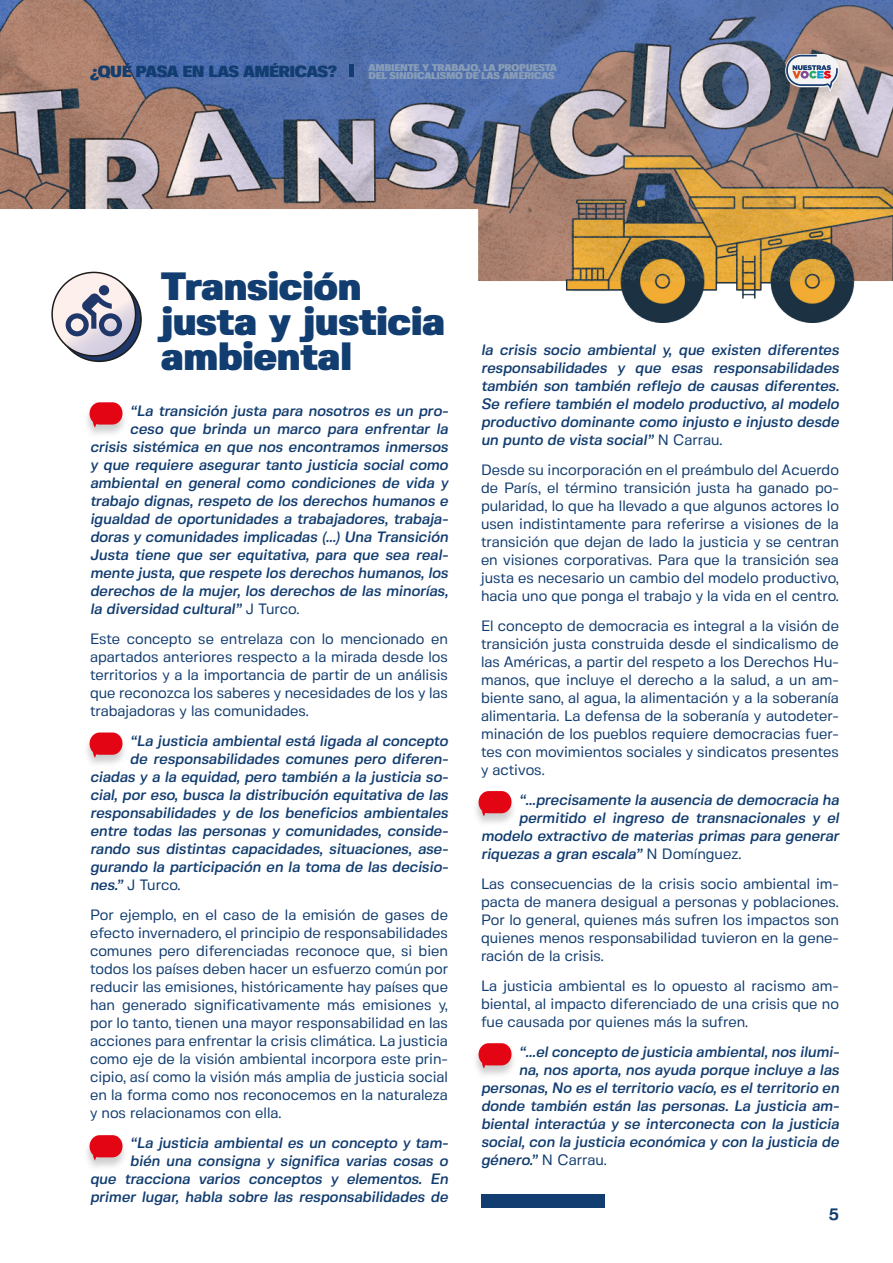
<style>
.page{position:relative;width:893px;height:1263px;background:#fff}
.page>*{position:absolute;margin:0;border:0;box-sizing:border-box;transform-origin:0 0}
.t1{font:900 39.45px/35.1px "Fivo Sans";color:#123d70}
.t2{font:700 16.5px "Fivo Sans";color:#123d70}
.t3{font:900 16.05px "Fivo Sans";letter-spacing:-.035em;color:#123d70}
.t4{font:15px/18px "Fivo Sans";color:#123d70;text-align:justify}
.t5{font:italic 500 15px/18px "Fivo Sans";color:#123d70;text-align:right}
.t6{font:900 9.75px/8.4px "Fivo Sans";letter-spacing:-.025em;color:#889eb8}
.s1{font-weight:400;font-style:normal}
.s2{font-weight:500;font-style:italic}
</style>
<div class="page">
<img style="left:0;top:0;width:893px;height:1208px">
<div style="left:768px;top:41px;width:88px;height:72px;background:#000;opacity:.25"></div>
<svg style="left:785px;top:54px;width:54px;height:38px"></svg>
<hr style="left:349px;top:65px;width:4px;height:12px;background:#123d70">
<div style="left:83px;top:402px;width:46px;height:39px;background:#000;opacity:.2"></div>
<svg style="left:90px;top:402px;width:33px;height:26px"></svg>
<div style="left:83px;top:733px;width:46px;height:38px;background:#000;opacity:.2"></div>
<svg style="left:90px;top:732px;width:33px;height:26px"></svg>
<div style="left:83px;top:1135px;width:46px;height:39px;background:#000;opacity:.2"></div>
<svg style="left:90px;top:1135px;width:33px;height:26px"></svg>
<div style="left:472px;top:791px;width:46px;height:39px;background:#000;opacity:.2"></div>
<svg style="left:479px;top:791px;width:32px;height:25px"></svg>
<div style="left:472px;top:1043px;width:46px;height:39px;background:#000;opacity:.2"></div>
<svg style="left:479px;top:1043px;width:32px;height:26px"></svg>
<div style="left:481px;top:1194px;width:123px;height:13px;background:#123d70"></div>
<svg style="left:58px;top:278px;width:83px;height:83px"></svg>
<svg style="left:52px;top:272px;width:84px;height:84px;background:#dcd2d7"></svg>
<div style="left:51px;top:272px;width:85px;height:85px;border:2px solid #1d1d1b;border-radius:50%"></div>
<svg style="left:66px;top:285px;width:56px;height:51px;background:#aab"></svg>
<p class="t3" style="left:90px;top:61px;width:248px">¿QUÉ PASA EN LAS AMÉRICAS?</p>
<p class="t6" style="left:368px;top:63px;width:190px">AMBIENTE Y TRABAJO, LA PROPUESTA<br>DEL SINDICALISMO DE LAS AMÉRICAS</p>
<p class="t1" style="left:161px;top:268px;width:285px">Transición justa y justicia ambiental</p>
<p class="t5" style="left:130px;top:402px;width:320px">“La transición justa para nosotros es un pro-</p>
<p class="t5" style="left:130px;top:420px;width:320px">ceso que brinda un marco para enfrentar la</p>
<p class="t5" style="left:90px;top:438px;width:359px">crisis sistémica en que nos encontramos inmersos</p>
<p class="t5" style="left:90px;top:456px;width:359px">y que requiere asegurar tanto justicia social como</p>
<p class="t5" style="left:90px;top:474px;width:359px">ambiental en general como condiciones de vida y</p>
<p class="t5" style="left:90px;top:492px;width:359px">trabajo dignas, respeto de los derechos humanos e</p>
<p class="t5" style="left:90px;top:510px;width:360px">igualdad de oportunidades a trabajadores, trabaja-</p>
<p class="t5" style="left:90px;top:528px;width:359px">doras y comunidades implicadas (…) Una Transición</p>
<p class="t5" style="left:90px;top:546px;width:360px">Justa tiene que ser equitativa, para que sea real-</p>
<p class="t5" style="left:90px;top:564px;width:359px">mente justa, que respete los derechos humanos, los</p>
<p class="t5" style="left:90px;top:582px;width:359px">derechos de la mujer, los derechos de las minorías,</p>
<p class="t5" style="left:90px;top:600px;width:211px">la diversidad cultural” <span class="s1">J Turco.</span></p>
<p class="t4" style="left:90px;top:630px;width:359px">Este concepto se entrelaza con lo mencionado en apartados anteriores respecto a la mirada desde los territorios y a la importancia de partir de un análisis que reconozca los saberes y necesidades de los y las trabajadoras y las comunidades.</p>
<p class="t5" style="left:130px;top:732px;width:320px">“La justicia ambiental está ligada al concepto</p>
<p class="t5" style="left:130px;top:750px;width:320px">de responsabilidades comunes pero diferen-</p>
<p class="t5" style="left:90px;top:768px;width:360px">ciadas y a la equidad, pero también a la justicia so-</p>
<p class="t5" style="left:90px;top:786px;width:359px">cial, por eso, busca la distribución equitativa de las</p>
<p class="t5" style="left:90px;top:804px;width:359px">responsabilidades y de los beneficios ambientales</p>
<p class="t5" style="left:90px;top:822px;width:360px">entre todas las personas y comunidades, conside-</p>
<p class="t5" style="left:90px;top:840px;width:360px">rando sus distintas capacidades, situaciones, ase-</p>
<p class="t5" style="left:90px;top:858px;width:360px">gurando la participación en la toma de las decisio-</p>
<p class="t4" style="left:90px;top:876px;width:92px"><span class="s2">nes.”</span> J Turco.</p>
<p class="t4" style="left:90px;top:906px;width:360px">Por ejemplo, en el caso de la emisión de gases de efecto invernadero, el principio de responsabilidades comunes pero diferenciadas reconoce que, si bien todos los países deben hacer un esfuerzo común por reducir las emisiones, históricamente hay países que han generado significativamente más emisiones y, por lo tanto, tienen una mayor responsabilidad en las acciones para enfrentar la crisis climática. La justicia como eje de la visión ambiental incorpora este prin&shy;cipio, así como la visión más amplia de justicia social en la forma como nos reconocemos en la naturaleza y nos relacionamos con ella.</p>
<p class="t5" style="left:90px;top:1134px;width:360px">“La justicia ambiental es un concepto y tam-<br>bién una consigna y significa varias cosas o<br>que tracciona varios conceptos y elementos. En primer lugar, habla sobre las responsabilidades de</p>
<p class="t5" style="left:481px;top:341px;width:359px;text-align:justify">la crisis socio ambiental y, que existen diferentes responsabilidades y que esas responsabilidades también son también reflejo de causas diferentes.<br>Se refiere también el modelo productivo, al modelo productivo dominante como injusto e injusto desde un punto de vista social” <span class="s1">N Carrau.</span></p>
<p class="t4" style="left:481px;top:461px;width:359px">Desde su incorporación en el preámbulo del Acuerdo de París, el término transición justa ha ganado po&shy;pularidad, lo que ha llevado a que algunos actores lo usen indistintamente para referirse a visiones de la transición que dejan de lado la justicia y se centran en visiones corporativas. Para que la transición sea justa es necesario un cambio del modelo productivo, hacia uno que ponga el trabajo y la vida en el centro.</p>
<p class="t4" style="left:481px;top:617px;width:359px">El concepto de democracia es integral a la visión de transición justa construida desde el sindicalismo de las Américas, a partir del respeto a los Derechos Hu&shy;manos, que incluye el derecho a la salud, a un am&shy;biente sano, al agua, la alimentación y a la soberanía alimentaria. La defensa de la soberanía y autodeter&shy;minación de los pueblos requiere democracias fuer&shy;tes con movimientos sociales y sindicatos presentes y activos.</p>
<p class="t5" style="left:519px;top:791px;width:322px">“…precisamente la ausencia de democracia ha</p>
<p class="t5" style="left:519px;top:809px;width:322px">permitido el ingreso de transnacionales y el</p>
<p class="t5" style="left:481px;top:827px;width:359px">modelo extractivo de materias primas para generar</p>
<p class="t5" style="left:481px;top:845px;width:262px">riquezas a gran escala” <span class="s1">N Domínguez.</span></p>
<p class="t4" style="left:481px;top:875px;width:359px">Las consecuencias de la crisis socio ambiental im&shy;pacta de manera desigual a personas y poblaciones.<br>Por lo general, quienes más sufren los impactos son quienes menos responsabilidad tuvieron en la gene&shy;ración de la crisis.</p>
<p class="t4" style="left:481px;top:977px;width:359px">La justicia ambiental es lo opuesto al racismo am&shy;biental, al impacto diferenciado de una crisis que no fue causada por quienes más la sufren.</p>
<p class="t5" style="left:519px;top:1043px;width:322px">“…el concepto de justicia ambiental, nos ilumi-</p>
<p class="t5" style="left:519px;top:1061px;width:322px">na, nos aporta, nos ayuda porque incluye a las</p>
<p class="t5" style="left:481px;top:1079px;width:359px">personas, No es el territorio vacío, es el territorio en</p>
<p class="t5" style="left:481px;top:1097px;width:360px">donde también están las personas. La justicia am-</p>
<p class="t5" style="left:481px;top:1115px;width:359px">biental interactúa y se interconecta con la justicia</p>
<p class="t5" style="left:481px;top:1133px;width:359px">social, con la justicia económica y con la justicia de</p>
<p class="t5" style="left:481px;top:1151px;width:127px">género.” <span class="s1">N Carrau.</span></p>
<p class="t2" style="left:828px;top:1204px;width:12px">5</p>
</div>
